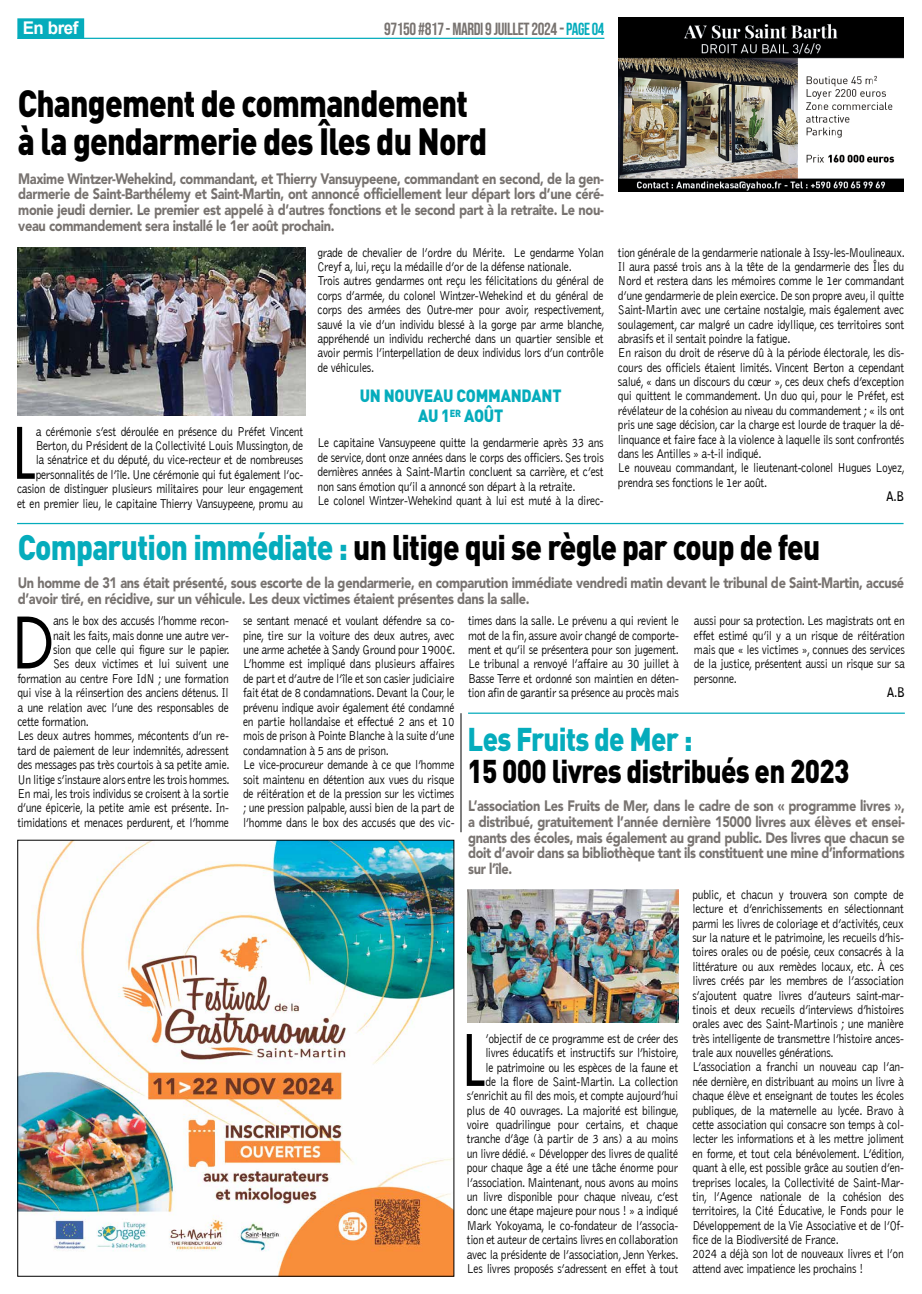
<style>
.page{position:relative;width:922px;height:1294px;background:#fff}
.page>*{position:absolute;margin:0;border:0;box-sizing:border-box;transform-origin:0 0}
.t1{font:77.75px "Futura PT";color:#000;scale:.88 1}
.t2{font:900 37.5px/37.5px "DIN Pro";letter-spacing:-.025em;color:#000;scale:.85 1}
.t3{font:900 35px "DIN Pro";letter-spacing:-.025em;color:#000;scale:.85 1}
.t4{font:900 32.5px "DIN Pro";letter-spacing:-.025em;color:#000;scale:.85 1}
.t5{font:900 32.5px "DIN Pro";letter-spacing:-.025em;color:#05acbc;scale:.85 1}
.t6{font:17.5px "Bebas Neue";letter-spacing:-.025em;color:#787370;scale:.96 1}
.t7{font:900 17.5px/20px "DIN Pro";letter-spacing:-.015em;color:#05acbc;text-align:center;scale:.9 1}
.t8{font:700 17.5px "Arial";letter-spacing:-.025em;color:#fff}
.t9{font:900 15px/15.6px "Avenir";letter-spacing:-.025em;color:#787370;text-align:justify;scale:.85 1}
.t10{font:300 13.12px/14.4px "Bell Gothic";letter-spacing:-.025em;color:#000;scale:.88 1}
.t11{font:700 13.12px "Bell Gothic";color:#000;scale:.88 1}
.s1{font-size:18.5px}
.s2{color:#05acbc}
</style>
<div class="page">
<hr style="left:18px;top:38px;width:586px;height:1px;background:#05acbc">
<div style="left:17px;top:18px;width:67px;height:21px;background:#05acbc"></div>
<hr style="left:468px;top:712px;width:436px;height:1px;background:#05acbc">
<img style="left:618px;top:18px;width:285px;height:173px">
<img style="left:18px;top:247px;width:287px;height:168px">
<img style="left:19px;top:841px;width:433px;height:433px">
<img style="left:467px;top:889px;width:211px;height:133px">
<hr style="left:460px;top:713px;width:1px;height:119px;background:#000">
<hr style="left:17px;top:523px;width:886px;height:1px;background:#05acbc">
<h3 class="t8" style="left:23px;top:17px;width:57px">En bref</h3>
<h3 class="t6" style="left:384px;top:19px;width:231px">97150 #817 - MARDI 9 JUILLET 2024 <span class="s1">-</span> <span class="s2">PAGE 04</span></h3>
<h2 class="t2" style="left:18px;top:83px;width:554px">Changement de commandement à la gendarmerie des Îles du Nord</h2>
<p class="t9" style="left:18px;top:171px;width:690px">Maxime Wintzer-Wehekind, commandant, et Thierry Vansuypeene, commandant en second, de la gen&shy;darmerie de Saint-Barthélemy et Saint-Martin, ont annoncé officiellement leur départ lors d’une céré&shy;monie jeudi dernier. Le premier est appelé à d’autres fonctions et le second part à la retraite. Le nou&shy;veau commandement sera installé le 1er août prochain.</p>
<p class="t10" style="left:617px;top:245px;width:328px">tion générale de la gendarmerie nationale à Issy-les-Moulineaux.<br>Il aura passé trois ans à la tête de la gendarmerie des Îles du Nord et restera dans les mémoires comme le 1er commandant d’une gendarmerie de plein exercice. De son propre aveu, il quitte Saint-Martin avec une certaine nostalgie, mais également avec soulagement, car malgré un cadre idyllique, ces territoires sont abrasifs et il sentait poindre la fatigue.<br>En raison du droit de réserve dû à la période électorale, les dis&shy;cours des officiels étaient limités. Vincent Berton a cependant salué, « dans un discours du cœur », ces deux chefs d’exception qui quittent le commandement. Un duo qui, pour le Préfet, est révélateur de la cohésion au niveau du commandement ; « ils ont pris une sage décision, car la charge est lourde de traquer la dé&shy;linquance et faire face à la violence à laquelle ils sont confrontés dans les Antilles » a-t-il indiqué.<br>Le nouveau commandant, le lieutenant-colonel Hugues Loyez, prendra ses fonctions le 1er août.</p>
<p class="t11" style="left:885px;top:488px;width:22px">A.B</p>
<h3 class="t3" style="left:18px;top:523px;width:945px"><span class="s2">Comparution immédiate :</span> un litige qui se règle par coup de feu</h3>
<p class="t9" style="left:18px;top:575px;width:1044px">Un homme de 31 ans était présenté, sous escorte de la gendarmerie, en comparution immédiate vendredi matin devant le tribunal de Saint-Martin, accusé d’avoir tiré, en récidive, sur un véhicule. Les deux victimes étaient présentes dans la salle.</p>
<p class="t10" style="left:317px;top:245px;width:328px">grade de chevalier de l’ordre du Mérite. Le gendarme Yolan Creyf a, lui, reçu la médaille d’or de la défense nationale.<br>Trois autres gendarmes ont reçu les félicitations du général de corps d’armée, du colonel Wintzer-Wehekind et du général de corps des armées des Outre-mer pour avoir, respectivement, sauvé la vie d’un individu blessé à la gorge par arme blanche, appréhendé un individu recherché dans un quartier sensible et avoir permis l’interpellation de deux individus lors d’un contrôle de véhicules.</p>
<h3 class="t7" style="left:359px;top:385px;width:226px">UN NOUVEAU COMMANDANT<br>AU 1<sup>ER</sup> AOÛT</h3>
<p class="t10" style="left:317px;top:436px;width:327px">Le capitaine Vansuypeene quitte la gendarmerie après 33 ans de service, dont onze années dans le corps des officiers. Ses trois dernières années à Saint-Martin concluent sa carrière, et c’est non sans émotion qu’il a annoncé son départ à la retraite.<br>Le colonel Wintzer-Wehekind quant à lui est muté à la direc-</p>
<p class="t10" style="left:17px;top:424px;width:327px;text-align:right">a cérémonie s’est déroulée en présence du Préfet Vincent Berton, du Président de la Collectivité Louis Mussington, de<br>la sénatrice et du député, du vice-recteur et de nombreuses personnalités de l’île. Une cérémonie qui fut également l’oc&shy;casion de distinguer plusieurs militaires pour leur engagement et en premier lieu, le capitaine Thierry Vansuypeene, promu au</p>
<h1 class="t1" style="left:11px;top:407px;width:29px">L</h1>
<h1 class="t1" style="left:12px;top:596px;width:51px">D</h1>
<p class="t10" style="left:53px;top:614px;width:201px">ans le box des accusés l’homme recon-</p>
<p class="t10" style="left:53px;top:628px;width:201px">nait les faits, mais donne une autre ver-</p>
<p class="t10" style="left:53px;top:643px;width:202px">sion que celle qui figure sur le papier.</p>
<p class="t10" style="left:53px;top:657px;width:201px">Ses deux victimes et lui suivent une</p>
<p class="t10" style="left:17px;top:671px;width:242px">formation au centre Fore IdN ; une formation</p>
<p class="t10" style="left:17px;top:686px;width:242px">qui vise à la réinsertion des anciens détenus. Il</p>
<p class="t10" style="left:17px;top:700px;width:242px">a une relation avec l’une des responsables de</p>
<p class="t10" style="left:17px;top:714px;width:83px">cette formation.</p>
<p class="t10" style="left:17px;top:729px;width:242px">Les deux autres hommes, mécontents d’un re-</p>
<p class="t10" style="left:17px;top:743px;width:242px">tard de paiement de leur indemnités, adressent</p>
<p class="t10" style="left:17px;top:758px;width:243px">des messages pas très courtois à sa petite amie.</p>
<p class="t10" style="left:17px;top:772px;width:243px">Un litige s’instaure alors entre les trois hommes.</p>
<p class="t10" style="left:17px;top:786px;width:242px">En mai, les trois individus se croisent à la sortie</p>
<p class="t10" style="left:17px;top:801px;width:242px">d’une épicerie, la petite amie est présente. In-</p>
<p class="t10" style="left:17px;top:815px;width:242px">timidations et menaces perdurent, et l’homme</p>
<p class="t10" style="left:243px;top:614px;width:243px">se sentant menacé et voulant défendre sa co&shy;pine, tire sur la voiture des deux autres, avec une arme achetée à Sandy Ground pour 1900€.<br>L’homme est impliqué dans plusieurs affaires de part et d’autre de l’île et son casier judiciaire fait état de 8 condamnations. Devant la Cour, le prévenu indique avoir également été condamné en partie hollandaise et effectué 2 ans et 10 mois de prison à Pointe Blanche à la suite d’une condamnation à 5 ans de prison.<br>Le vice-procureur demande à ce que l’homme soit maintenu en détention aux vues du risque de réitération et de la pression sur les victimes ; une pression palpable, aussi bien de la part de l’homme dans le box des accusés que des vic-</p>
<p class="t10" style="left:468px;top:614px;width:241px;text-align:justify">times dans la salle. Le prévenu a qui revient le mot de la fin, assure avoir changé de comporte&shy;ment et qu’il se présentera pour son jugement.<br>Le tribunal a renvoyé l’affaire au 30 juillet à Basse Terre et ordonné son maintien en déten&shy;tion afin de garantir sa présence au procès mais</p>
<p class="t10" style="left:693px;top:614px;width:241px;text-align:justify">aussi pour sa protection. Les magistrats ont en effet estimé qu’il y a un risque de réitération mais que « les victimes », connues des services de la justice, présentent aussi un risque sur sa personne.</p>
<p class="t11" style="left:886px;top:684px;width:22px">A.B</p>
<h3 class="t5" style="left:467px;top:716px;width:266px">Les Fruits de Mer :</h3>
<h3 class="t4" style="left:467px;top:749px;width:451px">15 000 livres distribués en 2023</h3>
<p class="t9" style="left:468px;top:799px;width:515px">L’association Les Fruits de Mer, dans le cadre de son « programme livres », a distribué, gratuitement l’année dernière 15000 livres aux élèves et ensei&shy;gnants des écoles, mais également au grand public. Des livres que chacun se doit d’avoir dans sa bibliothèque tant ils constituent une mine d’informations sur l’île.</p>
<p class="t10" style="left:466px;top:1031px;width:243px;text-align:right">’objectif de ce programme est de créer des livres éducatifs et instructifs sur l’histoire,<br>le patrimoine ou les espèces de la faune et<br>de la flore de Saint-Martin. La collection s’enrichit au fil des mois, et compte aujourd’hui plus de 40 ouvrages. La majorité est bilingue, voire quadrilingue pour certains, et chaque tranche d’âge (à partir de 3 ans) a au moins un livre dédié. « Développer des livres de qualité pour chaque âge a été une tâche énorme pour l’association. Maintenant, nous avons au moins un livre disponible pour chaque niveau, c’est donc une étape majeure pour nous ! » a indiqué Mark Yokoyama, le co-fondateur de l’associa&shy;tion et auteur de certains livres en collaboration avec la présidente de l’association, Jenn Yerkes.<br>Les livres proposés s’adressent en effet à tout</p>
<h1 class="t1" style="left:461px;top:1013px;width:29px">L</h1>
<p class="t10" style="left:692px;top:887px;width:243px">public, et chacun y trouvera son compte de lecture et d’enrichissements en sélectionnant parmi les livres de coloriage et d’activités, ceux sur la nature et le patrimoine, les recueils d’his&shy;toires orales ou de poésie, ceux consacrés à la littérature ou aux remèdes locaux, etc. À ces livres créés par les membres de l’association s’ajoutent quatre livres d’auteurs saint-mar&shy;tinois et deux recueils d’interviews d’histoires orales avec des Saint-Martinois ; une manière très intelligente de transmettre l’histoire ances&shy;trale aux nouvelles générations.<br>L’association a franchi un nouveau cap l’an&shy;née dernière, en distribuant au moins un livre à chaque élève et enseignant de toutes les écoles publiques, de la maternelle au lycée. Bravo à cette association qui consacre son temps à col&shy;lecter les informations et à les mettre joliment en forme, et tout cela bénévolement. L’édition, quant à elle, est possible grâce au soutien d’en&shy;treprises locales, la Collectivité de Saint-Mar&shy;tin, l’Agence nationale de la cohésion des territoires, la Cité Éducative, le Fonds pour le Développement de la Vie Associative et de l’Of&shy;fice de la Biodiversité de France.<br>2024 a déjà son lot de nouveaux livres et l’on attend avec impatience les prochains !</p>
</div>
